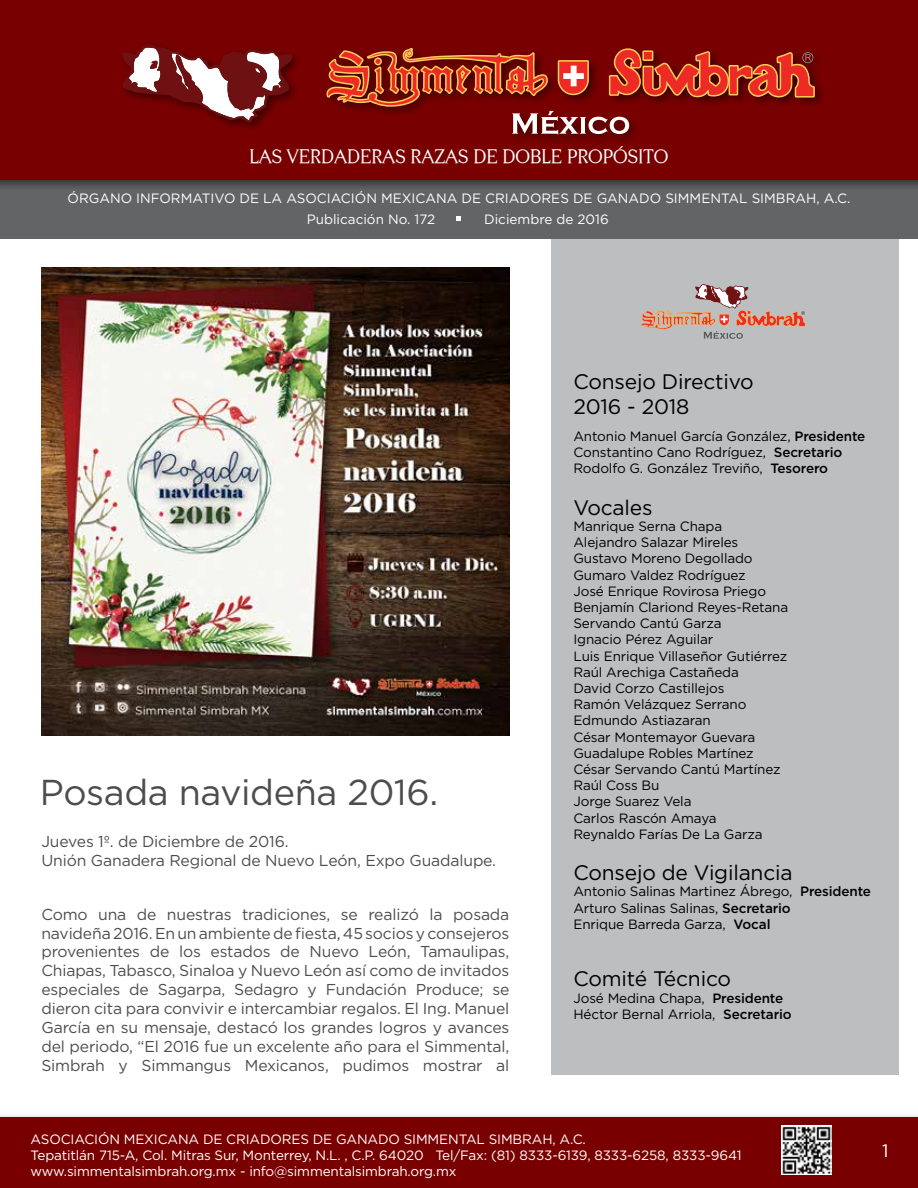
<style>
.page{position:relative;width:918px;height:1188px;background:#fff}
.page>*{position:absolute;margin:0;border:0;box-sizing:border-box;transform-origin:0 0}
.t1{font:36px "Gotham";letter-spacing:-.01em;color:#4d4d4f}
.t2{font:21px/25.2px "Gotham";letter-spacing:-.01em;color:#000}
.t3{font:19.5px "Centabel";color:#fff}
.t4{font:18px "Gotham";color:#fff}
.t5{font:15.75px/18.9px "Gotham";letter-spacing:-.01em;color:#4d4d4f}
.t6{font:13.5px/16.2px "Gotham";letter-spacing:-.01em;color:#000}
.t7{font:13.5px/16.2px "Gotham";letter-spacing:-.01em;color:#fff}
.s1{font-weight:500}
</style>
<div class="page">
<div style="left:551px;top:224px;width:347px;height:851px;background:#bcbec0"></div>
<div style="left:0;top:180px;width:918px;height:59px;background:#636466"></div>
<div style="left:0;top:0;width:918px;height:192px;background:#000;opacity:.45"></div>
<div style="left:0;top:0;width:918px;height:180px;background:#790000"></div>
<svg style="left:456px;top:216px;width:5px;height:5px"></svg>
<div style="left:0;top:1112px;width:918px;height:76px;background:#f5f5f5"></div>
<div style="left:0;top:1117px;width:918px;height:71px;background:#790000"></div>
<img style="left:781px;top:1125px;width:50px;height:50px">
<svg style="left:122px;top:45px;width:170px;height:78px"></svg>
<svg style="left:327px;top:48px;width:488px;height:87px"></svg>
<svg style="left:641px;top:284px;width:164px;height:55px"></svg>
<img style="left:41px;top:267px;width:469px;height:469px">
<h3 class="t3" style="left:250px;top:145px;width:420px">LAS VERDADERAS RAZAS DE DOBLE PROPÓSITO</h3>
<p class="t7" style="left:307px;top:188px;width:545px;line-height:20.7px;text-indent:-239px">ÓRGANO INFORMATIVO DE LA ASOCIACIÓN MEXICANA DE CRIADORES DE GANADO SIMMENTAL SIMBRAH, A.C.<br>Publicación No. 172</p>
<p class="t7" style="left:484px;top:211px;width:126px">Diciembre de 2016</p>
<h1 class="t1" style="left:40px;top:769px;width:400px">Posada navideña 2016.</h1>
<p class="t5" style="left:41px;top:832px;width:456px">Jueves 1º. de Diciembre de 2016.<br>Unión Ganadera Regional de Nuevo León, Expo Guadalupe.</p>
<p class="t5" style="left:41px;top:904px;width:470px;text-align:justify">Como una de nuestras tradiciones, se realizó la posada navideña 2016. En un ambiente de fiesta, 45 socios y consejeros provenientes de los estados de Nuevo León, Tamaulipas, Chiapas, Tabasco, Sinaloa y Nuevo León así como de invitados especiales de Sagarpa, Sedagro y Fundación Produce; se dieron cita para convivir e intercambiar regalos. El Ing. Manuel García en su mensaje, destacó los grandes logros y avances del periodo, “El 2016 fue un excelente año para el Simmental, Simbrah y Simmangus Mexicanos, pudimos mostrar al</p>
<h2 class="t2" style="left:573px;top:368px;width:182px">Consejo Directivo<br>2016 - 2018</h2>
<p class="t6" style="left:573px;top:428px;width:293px">Antonio Manuel García González, <span class="s1">Presidente<br></span>Constantino Cano Rodríguez, <span class="s1">Secretario<br></span>Rodolfo G. González Treviño, <span class="s1">Tesorero</span></p>
<h2 class="t2" style="left:573px;top:494px;width:81px">Vocales</h2>
<p class="t6" style="left:573px;top:518px;width:216px">Manrique Serna Chapa<br>Alejandro Salazar Mireles<br>Gustavo Moreno Degollado<br>Gumaro Valdez Rodríguez<br>José Enrique Rovirosa Priego<br>Benjamín Clariond Reyes-Retana<br>Servando Cantú Garza<br>Ignacio Pérez Aguilar<br>Luis Enrique Villaseñor Gutiérrez<br>Raúl Arechiga Castañeda<br>David Corzo Castillejos<br>Ramón Velázquez Serrano<br>Edmundo Astiazaran<br>César Montemayor Guevara<br>Guadalupe Robles Martínez<br>César Servando Cantú Martínez<br>Raúl Coss Bu<br>Jorge Suarez Vela<br>Carlos Rascón Amaya<br>Reynaldo Farías De La Garza</p>
<h2 class="t2" style="left:573px;top:860px;width:221px">Consejo de Vigilancia</h2>
<p class="t6" style="left:573px;top:883px;width:299px">Antonio Salinas Martinez Ábrego, <span class="s1">Presidente<br></span>Arturo Salinas Salinas, <span class="s1">Secretario<br></span>Enrique Barreda Garza, <span class="s1">Vocal</span></p>
<h2 class="t2" style="left:573px;top:966px;width:159px">Comité Técnico</h2>
<p class="t6" style="left:573px;top:989px;width:220px">José Medina Chapa, <span class="s1">Presidente<br></span>Héctor Bernal Arriola, <span class="s1">Secretario</span></p>
<p class="t7" style="left:31px;top:1130px;width:713px">ASOCIACIÓN MEXICANA DE CRIADORES DE GANADO SIMMENTAL SIMBRAH, A.C.<br>Tepatitlán 715-A, Col. Mitras Sur, Monterrey, N.L. , C.P. 64020 Tel/Fax: (81) 8333-6139, 8333-6258, 8333-9641 www.simmentalsimbrah.org.mx - info@simmentalsimbrah.org.mx</p>
<h3 class="t4" style="left:882px;top:1139px;width:8px">1</h3>
</div>
